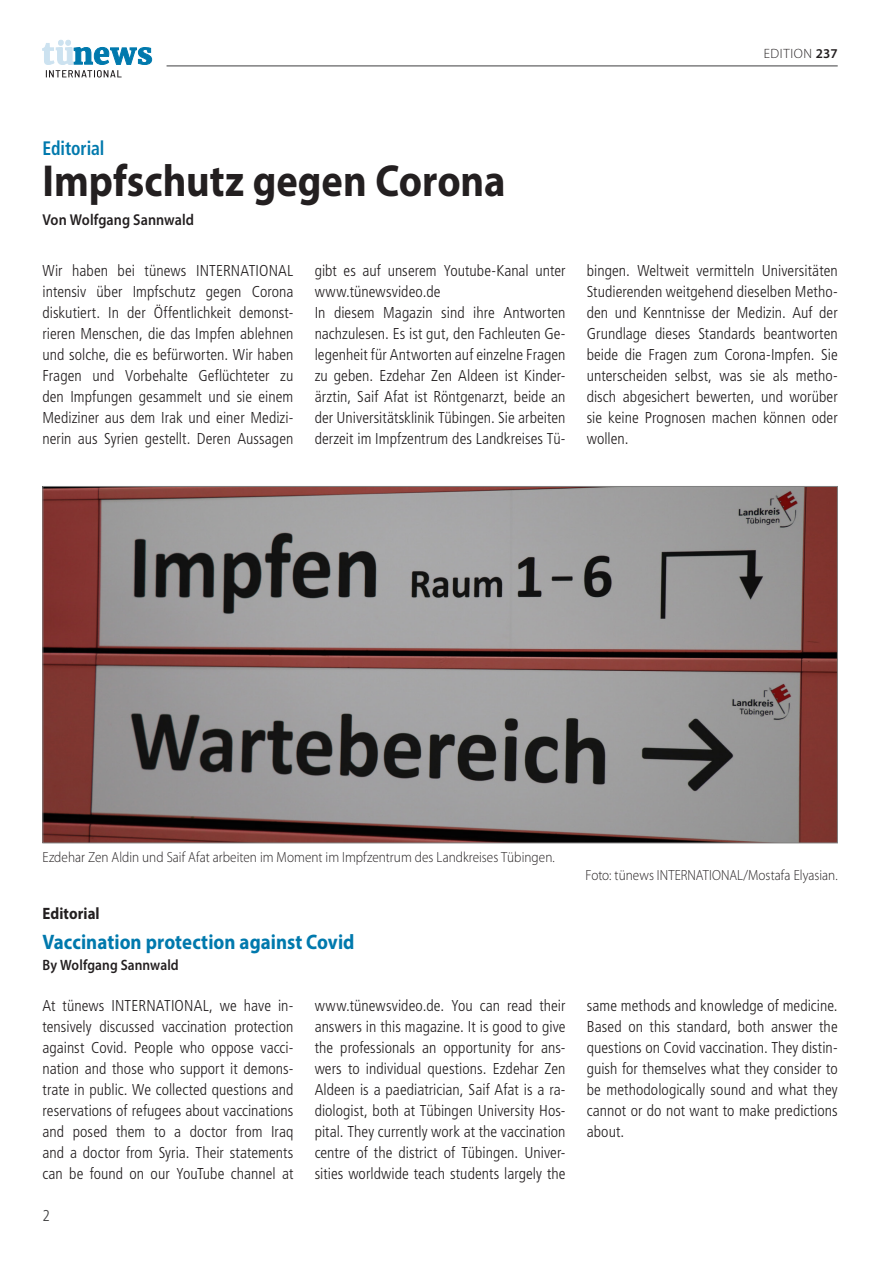
<style>
.page{position:relative;width:893px;height:1263px;background:#fff}
.page>*{position:absolute;margin:0;border:0;box-sizing:border-box;transform-origin:0 0}
.Head_1_Aufmacher{font:700 45px "Myriad Pro";color:#231f20;scale:.9 1}
.Head_3_-_ZwischenÜB{font:700 21px "Myriad Pro";color:#0079ad;scale:.9 1}
.H2_Cover_blau{font:700 condensed 19.5px "Frutiger";letter-spacing:-.005em;color:#0079ad;scale:.9 1}
.Head_3_-_ZwischenÜB-2{font:700 16.5px "Myriad Pro";letter-spacing:.005em;color:#231f20;scale:.9 1}
.Grundtext{font:300 condensed 15.75px/21px "Frutiger";letter-spacing:.005em;color:#231f20;text-align:justify}
.Head_1_Aufmacher-2{font:600 15.75px "Myriad Pro";letter-spacing:.005em;color:#231f20;scale:.9 1}
.t1{font:300 condensed 15.75px "Frutiger";color:#3e3e3f}
.Head_1_Aufmacher-3{font:600 15px "Myriad Pro";letter-spacing:.005em;color:#231f20;scale:.9 1}
.BU_Bildunterschrift{font:300 14.7px "Myriad Pro";color:#231f20;scale:.9 1}
.t2{font:300 13.5px "Myriad Pro";letter-spacing:.045em;color:#231f20}
.s1{font-weight:600}
</style>
<div class="page">
<svg style="left:42px;top:40px;width:110px;height:38px"></svg>
<hr style="left:167px;top:66px;width:671px;height:1px;background:#3e3e3f">
<img style="left:45px;top:488px;width:791px;height:353px">
<p class="t2" style="left:764px;top:45px;width:75px">EDITION <span class="s1">237</span></p>
<p class="H2_Cover_blau" style="left:43px;top:137px;width:70px">Editorial</p>
<p class="Head_1_Aufmacher" style="left:43px;top:152px;width:516px">Impfschutz gegen Corona</p>
<p class="Head_1_Aufmacher-2" style="left:43px;top:210px;width:170px">Von Wolfgang Sannwald</p>
<p class="Grundtext" style="left:43px;top:260px;width:252px">Wir haben bei tünews INTERNATIONAL intensiv über Impfschutz gegen Corona diskutiert. In der Öffentlichkeit demonst&shy;rieren Menschen, die das Impfen ablehnen und solche, die es befürworten. Wir haben Fragen und Vorbehalte Geflüchteter zu den Impfungen gesammelt und sie einem Mediziner aus dem Irak und einer Medizi&shy;nerin aus Syrien gestellt. Deren Aussagen</p>
<p class="Grundtext" style="left:315px;top:260px;width:252px">gibt es auf unserem Youtube-Kanal unter www.tünewsvideo.de</p>
<p class="Grundtext" style="left:315px;top:302px;width:252px">In diesem Magazin sind ihre Antworten nachzulesen. Es ist gut, den Fachleuten Ge&shy;legenheit für Antworten auf einzelne Fragen zu geben. Ezdehar Zen Aldeen ist Kinder&shy;ärztin, Saif Afat ist Röntgenarzt, beide an der Universitätsklinik Tübingen. Sie arbeiten derzeit im Impfzentrum des Landkreises Tü-</p>
<p class="Grundtext" style="left:587px;top:260px;width:252px">bingen. Weltweit vermitteln Universitäten Studierenden weitgehend dieselben Metho&shy;den und Kenntnisse der Medizin. Auf der Grundlage dieses Standards beantworten beide die Fragen zum Corona-Impfen. Sie unterscheiden selbst, was sie als metho&shy;disch abgesichert bewerten, und worüber sie keine Prognosen machen können oder wollen.</p>
<p class="BU_Bildunterschrift" style="left:43px;top:848px;width:571px">Ezdehar Zen Aldin und Saif Afat arbeiten im Moment im Impfzentrum des Landkreises Tübingen.</p>
<p class="BU_Bildunterschrift" style="left:585px;top:866px;width:282px">Foto: tünews INTERNATIONAL/Mostafa Elyasian.</p>
<p class="Head_3_-_ZwischenÜB-2" style="left:43px;top:903px;width:65px">Editorial</p>
<p class="Head_3_-_ZwischenÜB" style="left:43px;top:928px;width:348px">Vaccination protection against Covid</p>
<p class="Head_1_Aufmacher-3" style="left:43px;top:955px;width:153px">By Wolfgang Sannwald</p>
<p class="Grundtext" style="left:43px;top:995px;width:252px">At tünews INTERNATIONAL, we have in&shy;tensively discussed vaccination protection against Covid. People who oppose vacci&shy;nation and those who support it demons&shy;trate in public. We collected questions and reservations of refugees about vaccinations and posed them to a doctor from Iraq and a doctor from Syria. Their statements can be found on our YouTube channel at</p>
<p class="Grundtext" style="left:315px;top:995px;width:252px">www.tünewsvideo.de. You can read their answers in this magazine. It is good to give the professionals an opportunity for ans&shy;wers to individual questions. Ezdehar Zen Aldeen is a paediatrician, Saif Afat is a ra&shy;diologist, both at Tübingen University Hos&shy;pital. They currently work at the vaccination centre of the district of Tübingen. Univer&shy;sities worldwide teach students largely the</p>
<p class="Grundtext" style="left:587px;top:995px;width:252px">same methods and knowledge of medicine.<br>Based on this standard, both answer the questions on Covid vaccination. They distin&shy;guish for themselves what they consider to be methodologically sound and what they cannot or do not want to make predictions about.</p>
<p class="t1" style="left:43px;top:1207px;width:9px">2</p>
</div>
